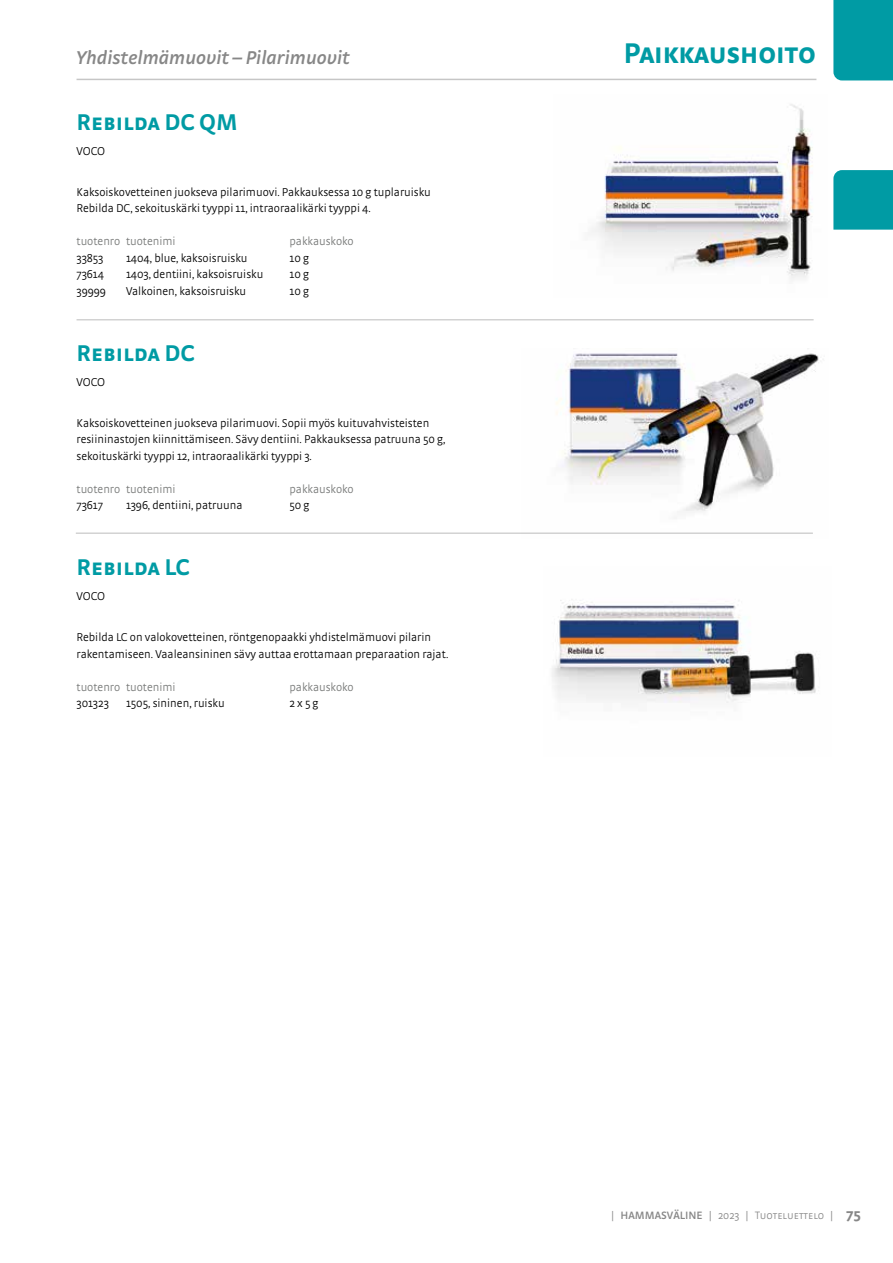
<style>
.page{position:relative;width:893px;height:1263px;background:#fff}
.page>*{position:absolute;margin:0;border:0;box-sizing:border-box;transform-origin:0 0}
.t1{font:700 30px "Strada SC";letter-spacing:-.02em;color:#009ba4}
.t2{font:700 24px "Strada SC";color:#009ba4}
.t3{font:italic 600 19.5px "Strada";color:#878787}
.t4{font:300 12px/16.5px "Strada";color:#000}
.t5{font:300 12px "Strada";color:#757776}
.t6{font:300 11.25px "Strada SC";color:#878787}
.s1{font-family:"Strada"}
.s2{font-family:"Strada";font-weight:600}
.s3{font-family:"Strada";font-weight:700;font-size:15px}
</style>
<div class="page">
<div style="left:833px;top:0;width:60px;height:80px;background:#009ba4"></div>
<div style="left:833px;top:170px;width:60px;height:60px;background:#009ba4"></div>
<hr style="left:77px;top:79px;width:739px;height:1px;background:#c6c6c6">
<img style="left:591px;top:104px;width:222px;height:176px">
<img style="left:522px;top:353px;width:302px;height:180px">
<img style="left:552px;top:599px;width:264px;height:104px">
<hr style="left:77px;top:319px;width:737px;height:1px;background:#bcbcbc">
<hr style="left:76px;top:533px;width:737px;height:1px;background:#bcbcbc">
<h3 class="t3" style="left:77px;top:46px;width:275px">Yhdistelmämuovit – Pilarimuovit</h3>
<h1 class="t1" style="left:623px;top:35px;width:194px">Paikkaushoito</h1>
<h2 class="t2" style="left:77px;top:107px;width:163px">Rebilda DC QM</h2>
<p class="t4" style="left:77px;top:142px;width:30px">VOCO</p>
<p class="t4" style="left:77px;top:183px;width:356px">Kaksoiskovetteinen juokseva pilarimuovi. Pakkauksessa 10 g tuplaruisku<br>Rebilda DC, sekoituskärki tyyppi 11, intraoraalikärki tyyppi 4.</p>
<p class="t5" style="left:77px;top:235px;width:101px">tuotenro tuotenimi</p>
<p class="t5" style="left:290px;top:235px;width:66px">pakkauskoko</p>
<p class="t4" style="left:77px;top:249px;width:28px">33853</p>
<p class="t4" style="left:126px;top:249px;width:123px">1404, blue, kaksoisruisku</p>
<p class="t4" style="left:290px;top:249px;width:21px">10 g</p>
<p class="t4" style="left:77px;top:266px;width:29px">73614</p>
<p class="t4" style="left:126px;top:266px;width:139px">1403, dentiini, kaksoisruisku</p>
<p class="t4" style="left:290px;top:266px;width:21px">10 g</p>
<p class="t4" style="left:77px;top:282px;width:31px">39999</p>
<p class="t4" style="left:126px;top:282px;width:122px">Valkoinen, kaksoisruisku</p>
<p class="t4" style="left:290px;top:282px;width:21px">10 g</p>
<h2 class="t2" style="left:77px;top:338px;width:120px">Rebilda DC</h2>
<p class="t4" style="left:77px;top:373px;width:30px">VOCO</p>
<p class="t4" style="left:77px;top:414px;width:371px">Kaksoiskovetteinen juokseva pilarimuovi. Sopii myös kuituvahvisteisten resiininastojen kiinnittämiseen. Sävy dentiini. Pakkauksessa patruuna 50 g, sekoituskärki tyyppi 12, intraoraalikärki tyyppi 3.</p>
<p class="t5" style="left:77px;top:482px;width:101px">tuotenro tuotenimi</p>
<p class="t5" style="left:290px;top:482px;width:66px">pakkauskoko</p>
<p class="t4" style="left:77px;top:497px;width:28px">73617</p>
<p class="t4" style="left:126px;top:497px;width:118px">1396, dentiini, patruuna</p>
<p class="t4" style="left:290px;top:497px;width:22px">50 g</p>
<h2 class="t2" style="left:77px;top:553px;width:115px">Rebilda LC</h2>
<p class="t4" style="left:77px;top:588px;width:30px">VOCO</p>
<p class="t4" style="left:77px;top:629px;width:373px">Rebilda LC on valokovetteinen, röntgenopaakki yhdistelmämuovi pilarin rakentamiseen. Vaaleansininen sävy auttaa erottamaan preparaation rajat.</p>
<p class="t5" style="left:77px;top:680px;width:101px">tuotenro tuotenimi</p>
<p class="t5" style="left:290px;top:680px;width:66px">pakkauskoko</p>
<p class="t4" style="left:77px;top:695px;width:34px">301323</p>
<p class="t4" style="left:126px;top:695px;width:100px">1505, sininen, ruisku</p>
<p class="t4" style="left:290px;top:695px;width:31px">2 x 5 g</p>
<p class="t6" style="left:611px;top:1209px;width:251px"><span class="s1">|</span> <span class="s2">HAMMASVÄLINE</span> <span class="s1">| 2023 |</span> Tuoteluettelo <span class="s1">|</span> <span class="s3">75</span></p>
</div>
